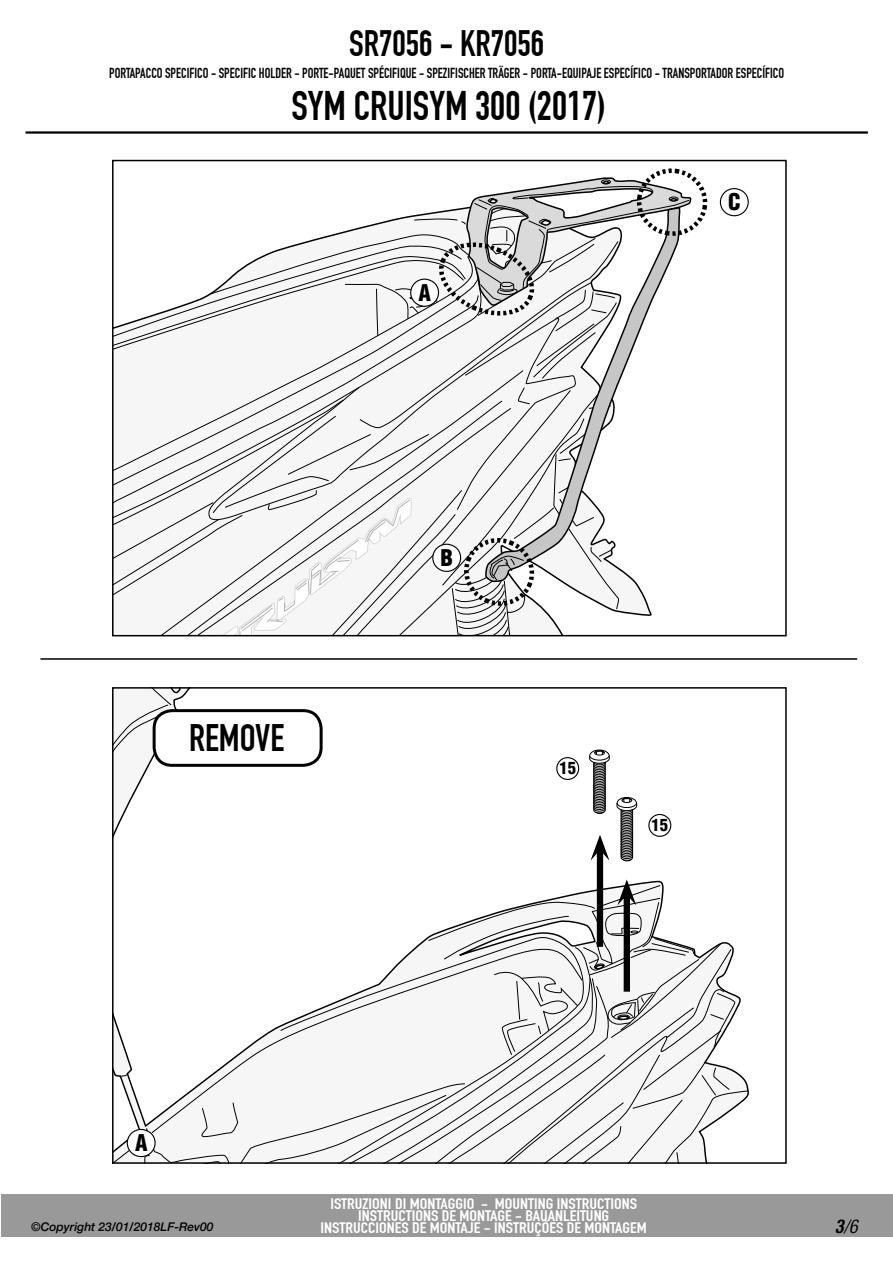
<style>
.page{position:relative;width:893px;height:1263px;background:#fff}
.page>*{position:absolute;margin:0;border:0;box-sizing:border-box;transform-origin:0 0}
.t1{font:40.5px "DIN Engschrift Alternate";color:#000}
.t2{font:37.5px "DIN Engschrift";color:#000}
.t3{font:36px "DIN Engschrift Alternate";color:#000}
.t4{font:900 condensed 22.5px "Helvetica";color:#000}
.t5{font:italic condensed 18px "Helvetica";color:#000}
.t6{font:900 condensed 16.5px "Helvetica";color:#000}
.t7{font:15px/12px "DIN Engschrift Alternate";color:#fff;text-align:center;scale:1.2 1}
.t8{font:14.25px "DIN Engschrift Alternate";color:#000;scale:.95 1}
.t9{font:italic 500 12px "Helvetica Neue";color:#000}
.s1{font-weight:700}
</style>
<div class="page">
<div style="left:1px;top:1194px;width:891px;height:43px;background:#999"></div>
<hr style="left:26px;top:131px;width:841px;height:3px;background:#000">
<hr style="left:40px;top:658px;width:817px;height:2px;background:#000">
<svg style="left:114px;top:689px;width:69px;height:127px"></svg>
<svg style="left:616px;top:797px;width:21px;height:64px"></svg>
<div style="left:595px;top:809px;width:9px;height:5px;border:1px solid #000;border-radius:50%"></div>
<svg style="left:589px;top:749px;width:20px;height:64px"></svg>
<svg style="left:113px;top:879px;width:635px;height:284px"></svg>
<div style="left:597px;top:850px;width:6px;height:97px;background:#000"></div>
<svg style="left:590px;top:835px;width:19px;height:26px"></svg>
<div style="left:154px;top:711px;width:167px;height:54px;background:#fff;border-radius:18px"></div>
<div style="left:153px;top:709px;width:169px;height:58px;border:3px solid #000;border-radius:18px"></div>
<div style="left:556px;top:757px;width:23px;height:23px;border:1px solid #000;border-radius:50%"></div>
<div style="left:648px;top:814px;width:23px;height:23px;border:1px solid #000;border-radius:50%"></div>
<svg style="left:113px;top:166px;width:596px;height:470px"></svg>
<div style="left:410px;top:279px;width:28px;height:27px;background:#fff;border-radius:50%"></div>
<div style="left:410px;top:279px;width:29px;height:28px;border:1px solid #000;border-radius:50%"></div>
<div style="left:433px;top:544px;width:27px;height:27px;background:#fff;border-radius:50%"></div>
<div style="left:432px;top:544px;width:29px;height:28px;border:1px solid #000;border-radius:50%"></div>
<div style="left:719px;top:188px;width:29px;height:28px;border:1px solid #000;border-radius:50%"></div>
<div style="left:127px;top:1129px;width:28px;height:28px;background:#fff;border-radius:50%"></div>
<div style="left:127px;top:1129px;width:29px;height:28px;border:1px solid #000;border-radius:50%"></div>
<h3 class="t3" style="left:349px;top:24px;width:197px">SR7056 - KR7056</h3>
<p class="t8" style="left:109px;top:66px;width:712px">PORTAPACCO SPECIFICO - SPECIFIC HOLDER - PORTE-PAQUET SPÉCIFIQUE - SPEZIFISCHER TRÄGER - PORTA-EQUIPAJE ESPECÍFICO - TRANSPORTADOR ESPECÍFICO</p>
<h1 class="t1" style="left:291px;top:85px;width:316px">SYM CRUISYM 300 (2017)</h1>
<h2 class="t2" style="left:189px;top:717px;width:97px">REMOVE</h2>
<h3 class="t4" style="left:418px;top:283px;width:14px">A</h3>
<h3 class="t4" style="left:440px;top:548px;width:14px">B</h3>
<h3 class="t4" style="left:728px;top:193px;width:14px">C</h3>
<p class="t6" style="left:559px;top:761px;width:18px">15</p>
<p class="t6" style="left:651px;top:818px;width:18px">15</p>
<h3 class="t4" style="left:135px;top:1133px;width:14px">A</h3>
<p class="t9" style="left:31px;top:1222px;width:184px">©Copyright 23/01/2018LF-Rev00</p>
<p class="t7" style="left:320px;top:1198px;width:273px">ISTRUZIONI DI MONTAGGIO - MOUNTING INSTRUCTIONS<br>INSTRUCTIONS DE MONTAGE - BAUANLEITUNG<br>INSTRUCCIONES DE MONTAJE - INSTRUÇÕES DE MONTAGEM</p>
<p class="t5" style="left:834px;top:1216px;width:25px"><span class="s1">3</span>/6</p>
</div>
